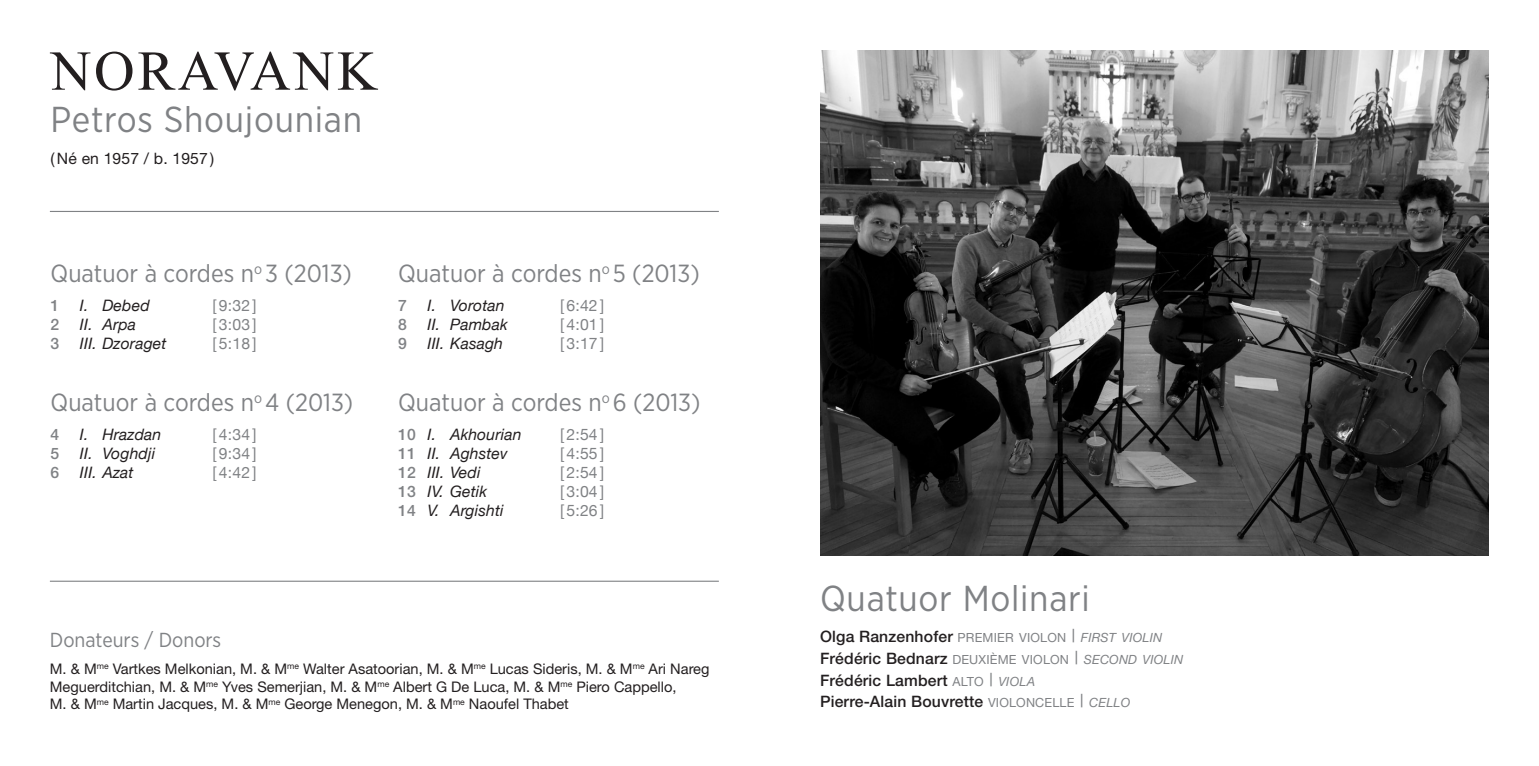
<style>
.page{position:relative;width:1539px;height:766px;background:#fff}
.page>*{position:absolute;margin:0;border:0;box-sizing:border-box;transform-origin:0 0}
.t1{font:56.25px "Times New Roman";letter-spacing:.05em;color:#231f20}
.t2{font:36px "Gotham Narrow";letter-spacing:.02em;color:#808285}
.t3{font:24.75px "Gotham Narrow";color:#808285}
.t4{font:20.25px "Gotham Narrow";color:#808285}
.t5{font:500 15.75px "Helvetica Neue";letter-spacing:.01em;color:#231f20}
.t6{font:italic 15.75px "Helvetica Neue";letter-spacing:.01em;color:#231f20}
.t7{font:15.75px "Helvetica Neue";letter-spacing:.01em;color:#808285}
.t8{font:15.75px "Helvetica Neue";letter-spacing:.01em;color:#231f20}
.t9{font:500 15.75px "Helvetica Neue";color:#808285}
.t10{font:14.62px/17.6px "Helvetica Neue";color:#231f20}
.s1{font-weight:500;font-style:normal;color:#808285}
.s2{font-weight:400;font-size:12.6px;color:#808285}
.s3{font-weight:400;font-size:18px;color:#808285}
.s4{font-weight:400;font-style:italic;font-size:12.6px;color:#808285}
</style>
<div class="page">
<img style="left:820px;top:51px;width:668px;height:504px">
<hr style="left:50px;top:211px;width:669px;height:1px;background:#808285">
<hr style="left:50px;top:580px;width:669px;height:1px;background:#808285">
<p class="t1" style="left:51px;top:33px;width:328px">NORAVANK</p>
<p class="t2" style="left:51px;top:97px;width:313px">Petros Shoujounian</p>
<p class="t8" style="left:51px;top:149px;width:165px">( Né en 1957 / b. 1957 )</p>
<p class="t3" style="left:51px;top:258px;width:303px">Quatuor à cordes n<sup>o</sup> 3 (2013)</p>
<p class="t9" style="left:51px;top:296px;width:10px">1</p>
<p class="t6" style="left:80px;top:296px;width:71px">I. Debed</p>
<p class="t7" style="left:213px;top:296px;width:45px">[ 9:32 ]</p>
<p class="t9" style="left:51px;top:315px;width:10px">2</p>
<p class="t6" style="left:80px;top:315px;width:58px">II. Arpa</p>
<p class="t7" style="left:213px;top:315px;width:45px">[ 3:03 ]</p>
<p class="t9" style="left:51px;top:334px;width:10px">3</p>
<p class="t6" style="left:80px;top:334px;width:88px">III. Dzoraget</p>
<p class="t7" style="left:213px;top:334px;width:45px">[ 5:18 ]</p>
<p class="t3" style="left:51px;top:386px;width:304px">Quatuor à cordes n<sup>o</sup> 4 (2013)</p>
<p class="t9" style="left:51px;top:425px;width:10px">4</p>
<p class="t6" style="left:80px;top:425px;width:83px">I. Hrazdan</p>
<p class="t7" style="left:213px;top:425px;width:45px">[ 4:34 ]</p>
<p class="t9" style="left:51px;top:443px;width:10px">5</p>
<p class="t6" style="left:80px;top:443px;width:77px">II. Voghdji</p>
<p class="t7" style="left:213px;top:443px;width:45px">[ 9:34 ]</p>
<p class="t9" style="left:51px;top:462px;width:10px">6</p>
<p class="t6" style="left:80px;top:462px;width:55px">III. Azat</p>
<p class="t7" style="left:213px;top:462px;width:45px">[ 4:42 ]</p>
<p class="t3" style="left:398px;top:258px;width:303px">Quatuor à cordes n<sup>o</sup> 5 (2013)</p>
<p class="t9" style="left:398px;top:296px;width:10px">7</p>
<p class="t6" style="left:428px;top:296px;width:79px">I. Vorotan</p>
<p class="t7" style="left:560px;top:296px;width:45px">[ 6:42 ]</p>
<p class="t9" style="left:398px;top:315px;width:10px">8</p>
<p class="t6" style="left:428px;top:315px;width:82px">II. Pambak</p>
<p class="t7" style="left:560px;top:315px;width:45px">[ 4:01 ]</p>
<p class="t9" style="left:398px;top:334px;width:10px">9</p>
<p class="t6" style="left:428px;top:334px;width:77px">III. Kasagh</p>
<p class="t7" style="left:560px;top:334px;width:45px">[ 3:17 ]</p>
<p class="t3" style="left:398px;top:386px;width:304px">Quatuor à cordes n<sup>o</sup> 6 (2013)</p>
<p class="t6" style="left:398px;top:425px;width:125px"><span class="s1">10</span> I. Akhourian</p>
<p class="t7" style="left:560px;top:425px;width:45px">[ 2:54 ]</p>
<p class="t6" style="left:398px;top:443px;width:111px"><span class="s1">11</span> II. Aghstev</p>
<p class="t7" style="left:560px;top:443px;width:45px">[ 4:55 ]</p>
<p class="t6" style="left:398px;top:462px;width:84px"><span class="s1">12</span> III. Vedi</p>
<p class="t7" style="left:560px;top:462px;width:45px">[ 2:54 ]</p>
<p class="t6" style="left:398px;top:481px;width:90px"><span class="s1">13</span> IV. Getik</p>
<p class="t7" style="left:560px;top:481px;width:45px">[ 3:04 ]</p>
<p class="t6" style="left:398px;top:500px;width:107px"><span class="s1">14</span> V. Argishti</p>
<p class="t7" style="left:560px;top:500px;width:45px">[ 5:26 ]</p>
<p class="t4" style="left:50px;top:626px;width:173px">Donateurs / Donors</p>
<p class="t10" style="left:50px;top:660px;width:661px">M. &amp; M<sup>me</sup> Vartkes Melkonian, M. &amp; M<sup>me</sup> Walter Asatoorian, M. &amp; M<sup>me</sup> Lucas Sideris, M. &amp; M<sup>me</sup> Ari Nareg<br>Meguerditchian, M. &amp; M<sup>me</sup> Yves Semerjian, M. &amp; M<sup>me</sup> Albert G De Luca, M. &amp; M<sup>me</sup> Piero Cappello,<br>M. &amp; M<sup>me</sup> Martin Jacques, M. &amp; M<sup>me</sup> George Menegon, M. &amp; M<sup>me</sup> Naoufel Thabet</p>
<p class="t2" style="left:820px;top:575px;width:271px">Quatuor Molinari</p>
<p class="t5" style="left:820px;top:627px;width:344px">Olga Ranzenhofer <span class="s2">PREMIER VIOLON</span> <span class="s3">|</span> <span class="s4">FIRST VIOLIN</span></p>
<p class="t5" style="left:820px;top:648px;width:365px">Frédéric Bednarz <span class="s2">DEUXIÈME VIOLON</span> <span class="s3">|</span> <span class="s4">SECOND VIOLIN</span></p>
<p class="t5" style="left:820px;top:670px;width:216px">Frédéric Lambert <span class="s2">ALTO</span> <span class="s3">|</span> <span class="s4">VIOLA</span></p>
<p class="t5" style="left:820px;top:692px;width:312px">Pierre-Alain Bouvrette <span class="s2">VIOLONCELLE</span> <span class="s3">|</span> <span class="s4">CELLO</span></p>
</div>
